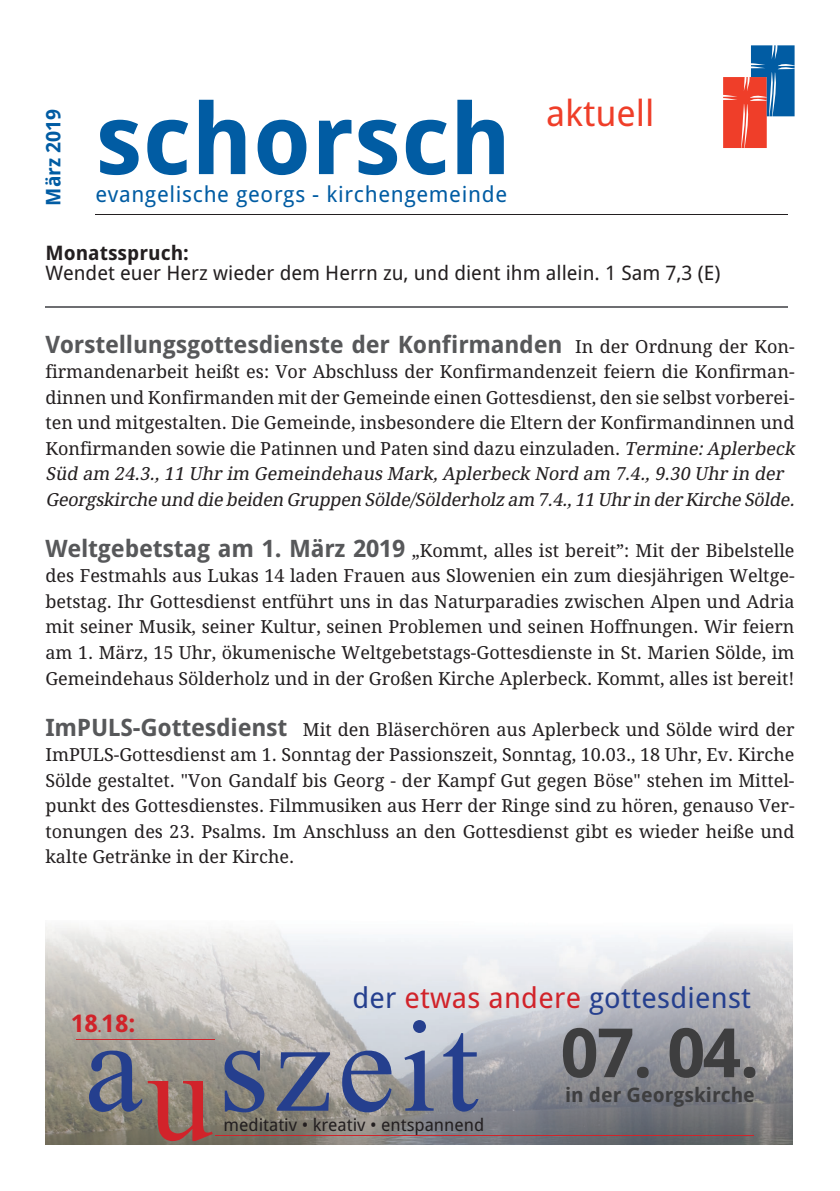
<style>
.page{position:relative;width:840px;height:1191px;background:#fff}
.page>*{position:absolute;margin:0;border:0;box-sizing:border-box;transform-origin:0 0}
.t1{font:130.4px "Times New Roman";letter-spacing:.04em;color:#253f8e}
.t2{font:700 97.8px "Droid Sans";color:#015ca3}
.t3{font:700 68px "Droid Sans";color:#3e3e3f}
.t4{font:36px "Droid Sans";color:#ef3e29}
.t5{font:28.6px "Droid Sans";letter-spacing:.01em;color:#253f8e}
.t6{font:700 24.4px "Droid Sans";color:#d1232a}
.t7{font:700 24px "Droid Sans";letter-spacing:-.01em;color:#57585a}
.t8{font:22px "Droid Sans";letter-spacing:.03em;color:#015ca3}
.t9{font:20px "Droid Sans";color:#231f20}
.t10{font:700 20px "Droid Sans";color:#3e3e3f}
.t11{font:700 20px "Droid Sans";color:#231f20}
.t12{font:700 20px "Droid Sans";color:#015ca3}
.t13{font:18px/25.6px "Droid Serif";color:#231f20;text-align:justify}
.t14{font:17.4px "Droid Sans";color:#231f20}
.s1{font-family:"Droid Serif";font-weight:400;font-size:18px;color:#231f20}
.s2{font-style:italic}
.s3{font-family:"Droid Sans";font-weight:700;font-size:24px;color:#57585a}
.s4{color:#d1232a}
.s5{font-size:13px}
</style>
<div class="page">
<hr style="left:95px;top:214px;width:692px;height:1px;background:#231f20">
<svg style="left:723px;top:45px;width:71px;height:103px"></svg>
<img style="left:45px;top:925px;width:747px;height:219px">
<hr style="left:215px;top:1134px;width:538px;height:1px;background:#d1232a">
<hr style="left:76px;top:1039px;width:139px;height:1px;background:#d1232a">
<hr style="left:45px;top:306px;width:742px;height:1px;background:#6d6e71">
<p class="t12" style="left:40px;top:206px;width:98px;rotate:-90deg">März 2019</p>
<h2 class="t2" style="left:95px;top:100px;width:417px">schorsch</h2>
<p class="t8" style="left:95px;top:185px;width:413px">evangelische georgs - kirchengemeinde</p>
<h3 class="t4" style="left:546px;top:98px;width:110px">aktuell</h3>
<p class="t11" style="left:45px;top:245px;width:145px">Monatsspruch:</p>
<p class="t9" style="left:45px;top:265px;width:676px">Wendet euer Herz wieder dem Herrn zu, und dient ihm allein. 1 Sam 7,3 (E)</p>
<h3 class="t7" style="left:45px;top:334px;width:750px">Vorstellungsgottesdienste der Konfirmanden <span class="s1">In der Ordnung der Kon-</span></h3>
<p class="t13" style="left:45px;top:361px;width:753px;text-align:left">firmandenarbeit heißt es: Vor Abschluss der Konfirmandenzeit feiern die Konfirman&shy;dinnen und Konfirmanden mit der Gemeinde einen Gottesdienst, den sie selbst vorberei&shy;ten und mitgestalten. Die Gemeinde, insbesondere die Eltern der Konfirmandinnen und Konfirmanden sowie die Patinnen und Paten sind dazu einzuladen. <span class="s2">Termine:Aplerbeck Süd am 24.3., 11 Uhr im Gemeindehaus Mark, Aplerbeck Nord am 7.4., 9.30 Uhr in der Georgskirche und die beiden Gruppen Sölde/Sölderholz am 7.4.,11 Uhr in der Kirche Sölde.</span></p>
<p class="t13" style="left:45px;top:539px;width:750px"><span class="s3">Weltgebetstag am 1. März 2019</span> „Kommt, alles ist bereit”: Mit der Bibelstelle des Festmahls aus Lukas 14 laden Frauen aus Slowenien ein zum diesjährigen Weltge&shy;betstag. Ihr Gottesdienst entführt uns in das Naturparadies zwischen Alpen und Adria mit seiner Musik, seiner Kultur, seinen Problemen und seinen Hoffnungen. Wir feiern am 1. März, 15 Uhr, ökumenische Weltgebetstags-Gottesdienste in St. Marien Sölde, im Gemeindehaus Sölderholz und in der Großen Kirche Aplerbeck. Kommt, alles ist bereit!</p>
<p class="t13" style="left:45px;top:718px;width:750px"><span class="s3">ImPULS-Gottesdienst</span> Mit den Bläserchören aus Aplerbeck und Sölde wird der ImPULS-Gottesdienst am 1. Sonntag der Passionszeit, Sonntag, 10.03., 18 Uhr, Ev. Kirche Sölde gestaltet. "Von Gandalf bis Georg - der Kampf Gut gegen Böse" stehen im Mittel&shy;punkt des Gottesdienstes. Filmmusiken aus Herr der Ringe sind zu hören, genauso Ver&shy;tonungen des 23. Psalms. Im Anschluss an den Gottesdienst gibt es wieder heiße und kalte Getränke in der Kirche.</p>
<h3 class="t5" style="left:352px;top:986px;width:400px">der <span class="s4">etwas andere</span> gottesdienst</h3>
<h3 class="t6" style="left:71px;top:1013px;width:66px">18<span class="s5">.</span>18:</h3>
<h1 class="t1" style="left:84px;top:989px;width:395px">a<span class="s4">u</span>szeit</h1>
<h3 class="t3" style="left:560px;top:1025px;width:200px">07. 04.</h3>
<p class="t10" style="left:564px;top:1087px;width:191px">in der Georgskirche</p>
<p class="t14" style="left:223px;top:1117px;width:262px">meditativ • kreativ • entspannend</p>
</div>
